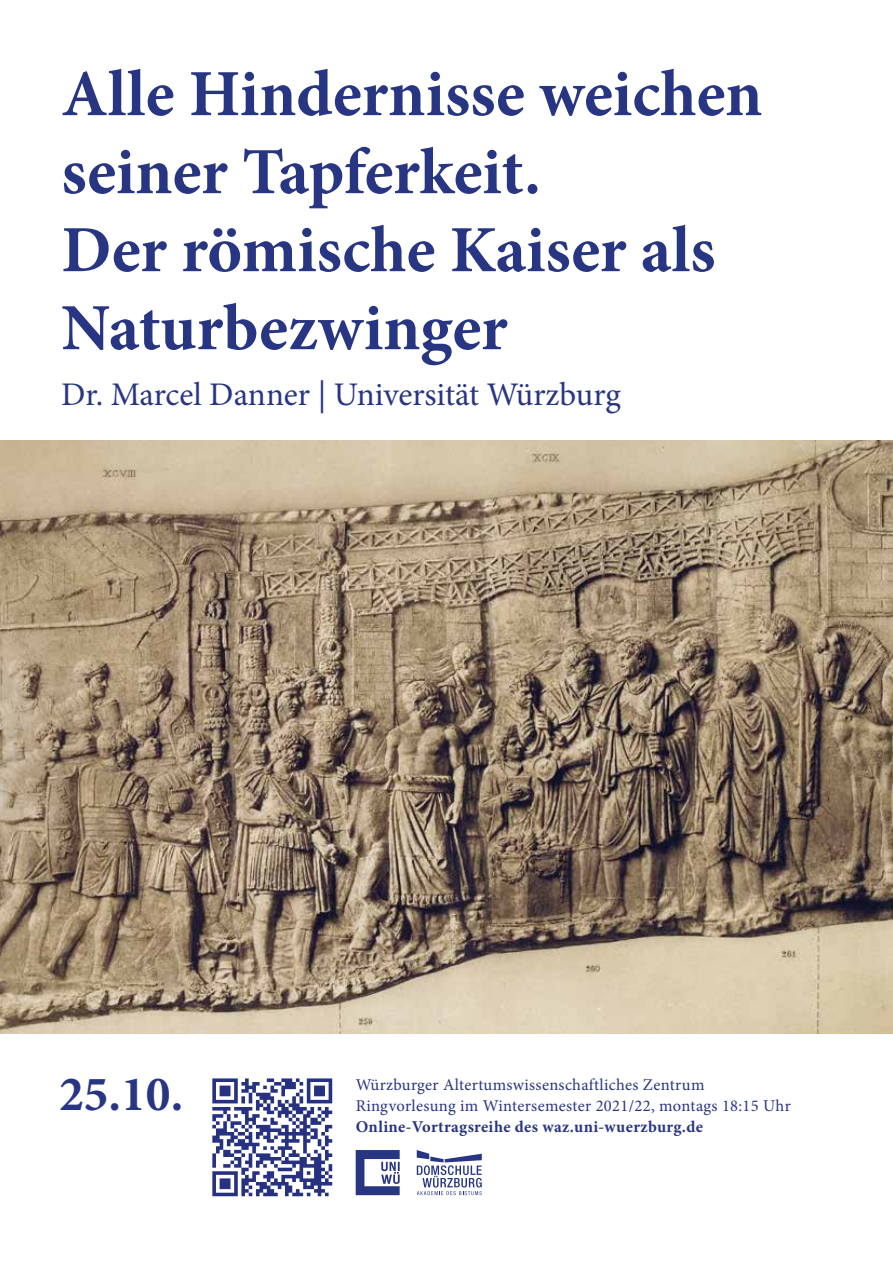
<style>
.page{position:relative;width:893px;height:1263px;background:#fff}
.page>*{position:absolute;margin:0;border:0;box-sizing:border-box;transform-origin:0 0}
.t1{font:700 66px/78px "Minion Pro";color:#283583}
.t2{font:700 49.5px "Minion Pro";color:#283583}
.t3{font:33px "Minion Pro";letter-spacing:-.005em;color:#283583}
.t4{font:16.5px/21px "Minion Pro";letter-spacing:.02em;color:#283583}
.t5{font:700 16.5px "Minion Pro";letter-spacing:.02em;color:#283583}
</style>
<div class="page">
<img style="left:0;top:440px;width:893px;height:593px">
<svg style="left:356px;top:1150px;width:44px;height:45px"></svg>
<svg style="left:417px;top:1150px;width:65px;height:45px"></svg>
<svg style="left:212px;top:1078px;width:120px;height:118px"></svg>
<h1 class="t1" style="left:61px;top:54px;width:703px">Alle Hindernisse weichen seiner Tapferkeit.<br>Der römische Kaiser als<br>Naturbezwinger</h1>
<h3 class="t3" style="left:61px;top:372px;width:561px">Dr. Marcel Danner | Universität Würzburg</h3>
<h2 class="t2" style="left:59px;top:1060px;width:126px">25.10.</h2>
<p class="t4" style="left:356px;top:1075px;width:437px">Würzburger Altertumswissenschaftliches Zentrum<br>Ringvorlesung im Wintersemester 2021/22, montags 18:15 Uhr</p>
<p class="t5" style="left:356px;top:1115px;width:349px">Online-Vortragsreihe des waz.uni-wuerzburg.de</p>
</div>
